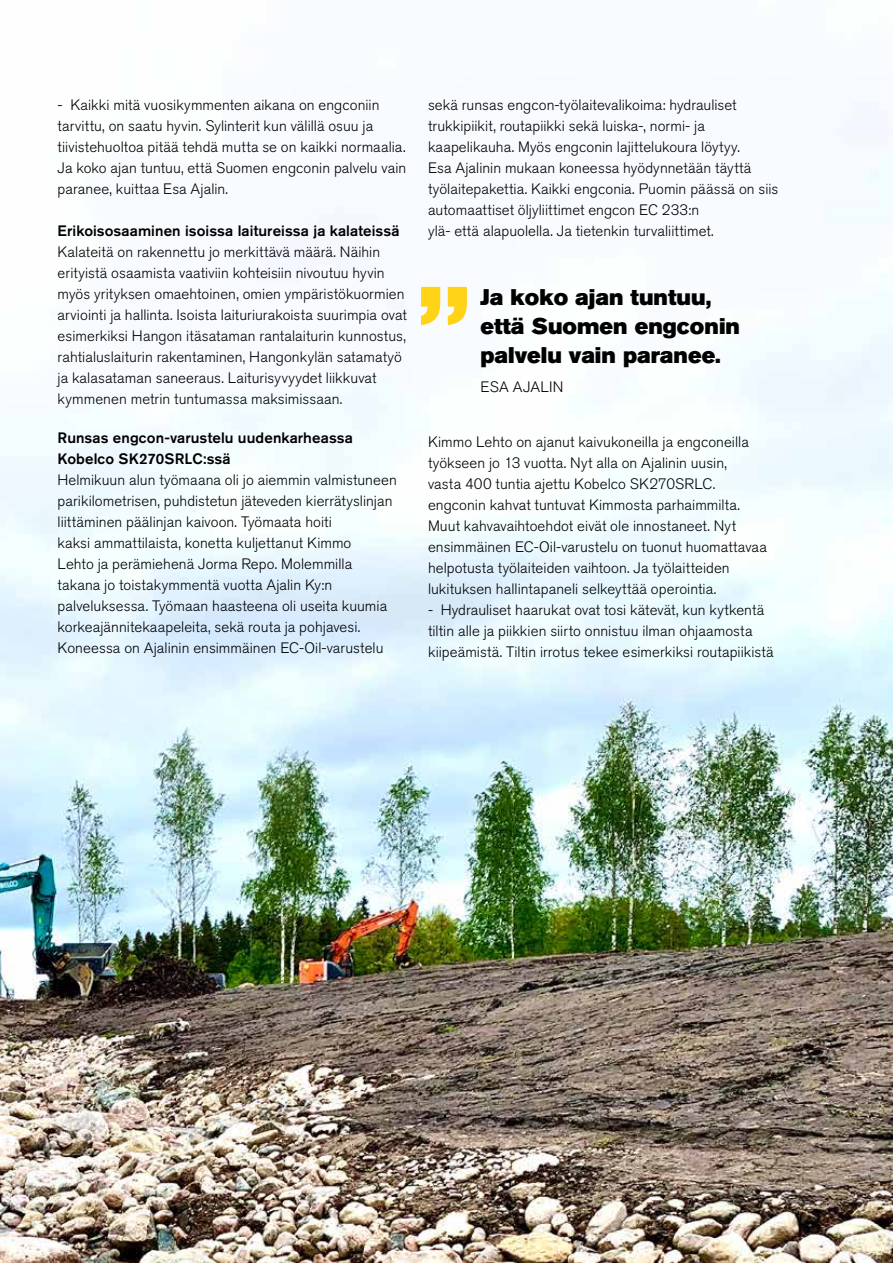
<style>
.page{position:relative;width:893px;height:1263px;background:#fff}
.page>*{position:absolute;margin:0;border:0;box-sizing:border-box;transform-origin:0 0}
.t1{font:105px "Akzidenz Grotesk Pro Super";color:#ffd318}
.t2{font:22.5px/28.5px "Akzidenz Grotesk Pro Super";color:#000}
.t3{font:300 15px/21px "Akzidenz Grotesk Pro";letter-spacing:.005em;color:#000}
.t4{font:500 15px/21px "Akzidenz Grotesk Pro";letter-spacing:.005em;color:#000}
</style>
<div class="page">
<img style="left:0;top:102px;width:893px;height:1161px">
<p class="t3" style="left:58px;top:94px;width:350px">- Kaikki mitä vuosikymmenten aikana on engconiin tarvittu, on saatu hyvin. Sylinterit kun välillä osuu ja tiivistehuoltoa pitää tehdä mutta se on kaikki normaalia.<br>Ja koko ajan tuntuu, että Suomen engconin palvelu vain paranee, kuittaa Esa Ajalin.</p>
<p class="t4" style="left:58px;top:220px;width:343px">Erikoisosaaminen isoissa laitureissa ja kalateissä</p>
<p class="t3" style="left:58px;top:241px;width:351px">Kalateitä on rakennettu jo merkittävä määrä. Näihin erityistä osaamista vaativiin kohteisiin nivoutuu hyvin myös yrityksen omaehtoinen, omien ympäristökuormien arviointi ja hallinta. Isoista laituriurakoista suurimpia ovat esimerkiksi Hangon itäsataman rantalaiturin kunnostus, rahtialuslaiturin rakentaminen, Hangonkylän satamatyö ja kalasataman saneeraus. Laiturisyvyydet liikkuvat kymmenen metrin tuntumassa maksimissaan.</p>
<p class="t4" style="left:58px;top:427px;width:297px">Runsas engcon-varustelu uudenkarheassa<br>Kobelco SK270SRLC:ssä</p>
<p class="t3" style="left:58px;top:469px;width:341px">Helmikuun alun työmaana oli jo aiemmin valmistuneen parikilometrisen, puhdistetun jäteveden kierrätyslinjan liittäminen päälinjan kaivoon. Työmaata hoiti<br>kaksi ammattilaista, konetta kuljettanut Kimmo<br>Lehto ja perämiehenä Jorma Repo. Molemmilla takana jo toistakymmentä vuotta Ajalin Ky:n palveluksessa. Työmaan haasteena oli useita kuumia korkeajännitekaapeleita, sekä routa ja pohjavesi.<br>Koneessa on Ajalinin ensimmäinen EC-Oil-varustelu</p>
<p class="t3" style="left:428px;top:94px;width:352px">sekä runsas engcon-työlaitevalikoima: hydrauliset trukkipiikit, routapiikki sekä luiska-, normi- ja kaapelikauha. Myös engconin lajittelukoura löytyy.<br>Esa Ajalinin mukaan koneessa hyödynnetään täyttä työlaitepakettia. Kaikki engconia. Puomin päässä on siis automaattiset öljyliittimet engcon EC 233:n<br>ylä- että alapuolella. Ja tietenkin turvaliittimet.</p>
<h1 class="t1" style="left:417px;top:256px;width:56px">”</h1>
<h2 class="t2" style="left:480px;top:283px;width:261px">Ja koko ajan tuntuu, että Suomen engconin palvelu vain paranee.</h2>
<p class="t3" style="left:481px;top:376px;width:84px">ESA AJALIN</p>
<p class="t3" style="left:428px;top:431px;width:340px">Kimmo Lehto on ajanut kaivukoneilla ja engconeilla työkseen jo 13 vuotta. Nyt alla on Ajalinin uusin,<br>vasta 400 tuntia ajettu Kobelco SK270SRLC. engconin kahvat tuntuvat Kimmosta parhaimmilta.<br>Muut kahvavaihtoehdot eivät ole innostaneet. Nyt ensimmäinen EC-Oil-varustelu on tuonut huomattavaa helpotusta työlaiteiden vaihtoon. Ja työlaitteiden lukituksen hallintapaneli selkeyttää operointia.</p>
<p class="t3" style="left:428px;top:599px;width:347px">- Hydrauliset haarukat ovat tosi kätevät, kun kytkentä tiltin alle ja piikkien siirto onnistuu ilman ohjaamosta kiipeämistä. Tiltin irrotus tekee esimerkiksi routapiikistä</p>
</div>
